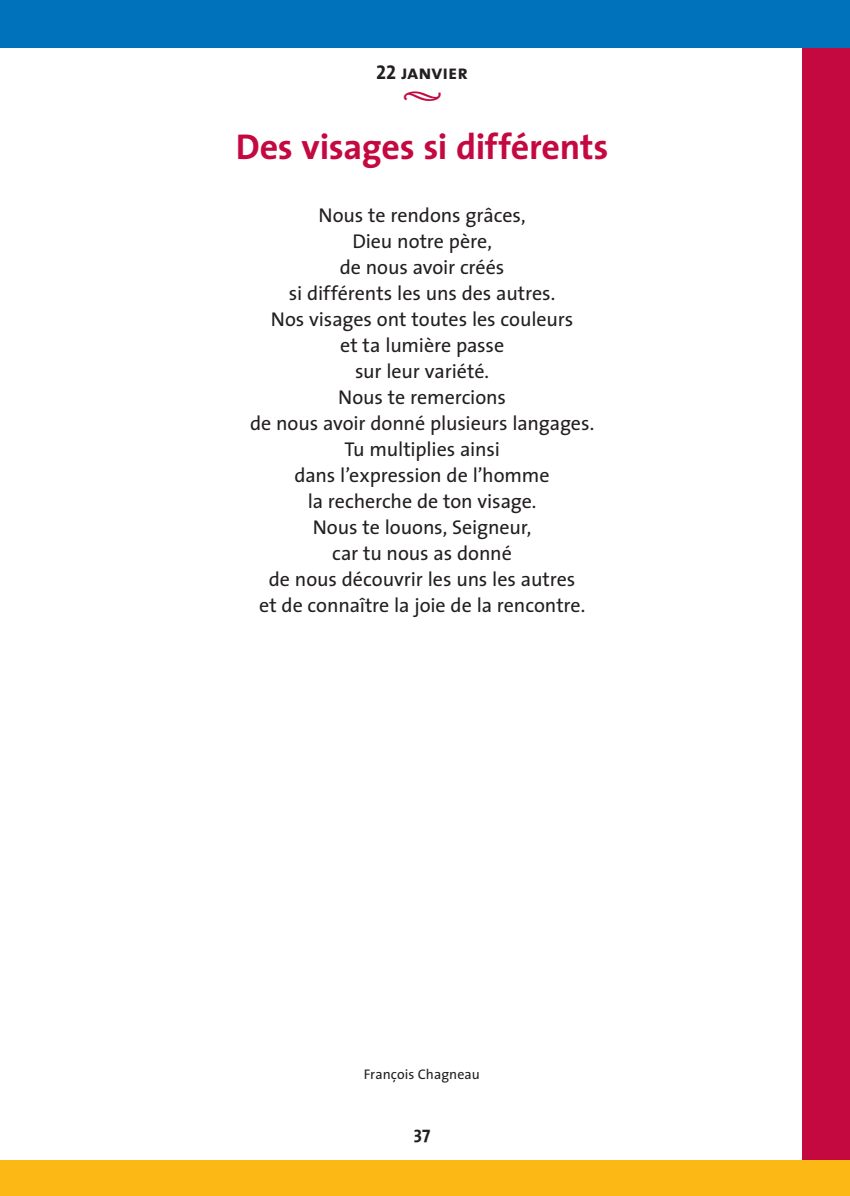
<style>
.page{position:relative;width:850px;height:1196px;background:#fff}
.page>*{position:absolute;margin:0;border:0;box-sizing:border-box;transform-origin:0 0}
.titre_prière_rouge{font:700 36px "The Sans";letter-spacing:-.01em;color:#c40941}
.prière_normal{font:20px "The Sans";letter-spacing:-.005em;color:#231f20}
.t1{font:20px "The Sans Bold Caps";color:#231f20}
.t2{font:20px "The Sans Semi Bold Expert";color:#c40941}
.t3{font:700 18px "The Sans";color:#231f20}
.prière_normal-2{font:14px "The Sans";letter-spacing:.005em;color:#231f20}
</style>
<div class="page">
<div style="left:802px;top:0;width:47px;height:1195px;background:#c40941"></div>
<div style="left:0;top:1159px;width:849px;height:36px;background:#fcb814"></div>
<div style="left:0;top:0;width:849px;height:48px;background:#0072bc"></div>
<p class="t1" style="left:376px;top:56px;width:93px">22 janvier</p>
<p class="t2" style="left:402px;top:78px;width:40px">Ÿ</p>
<p class="titre_prière_rouge" style="left:236px;top:116px;width:374px">Des visages si différents</p>
<p class="prière_normal" style="left:318px;top:198px;width:208px">Nous te rendons grâces,</p>
<p class="prière_normal" style="left:352px;top:224px;width:141px">Dieu notre père,</p>
<p class="prière_normal" style="left:340px;top:250px;width:166px">de nous avoir créés</p>
<p class="prière_normal" style="left:289px;top:276px;width:268px">si différents les uns des autres.</p>
<p class="prière_normal" style="left:271px;top:302px;width:304px">Nos visages ont toutes les couleurs</p>
<p class="prière_normal" style="left:340px;top:328px;width:165px">et ta lumière passe</p>
<p class="prière_normal" style="left:355px;top:354px;width:135px">sur leur variété.</p>
<p class="prière_normal" style="left:338px;top:380px;width:169px">Nous te remercions</p>
<p class="prière_normal" style="left:250px;top:406px;width:345px">de nous avoir donné plusieurs langages.</p>
<p class="prière_normal" style="left:344px;top:432px;width:157px">Tu multiplies ainsi</p>
<p class="prière_normal" style="left:294px;top:458px;width:256px">dans l’expression de l’homme</p>
<p class="prière_normal" style="left:307px;top:484px;width:230px">la recherche de ton visage.</p>
<p class="prière_normal" style="left:312px;top:510px;width:220px">Nous te louons, Seigneur,</p>
<p class="prière_normal" style="left:332px;top:536px;width:181px">car tu nous as donné</p>
<p class="prière_normal" style="left:269px;top:562px;width:308px">de nous découvrir les uns les autres</p>
<p class="prière_normal" style="left:259px;top:588px;width:328px">et de connaître la joie de la rencontre.</p>
<p class="prière_normal-2" style="left:363px;top:1062px;width:118px">François Chagneau</p>
<p class="t3" style="left:414px;top:1117px;width:18px">37</p>
</div>
